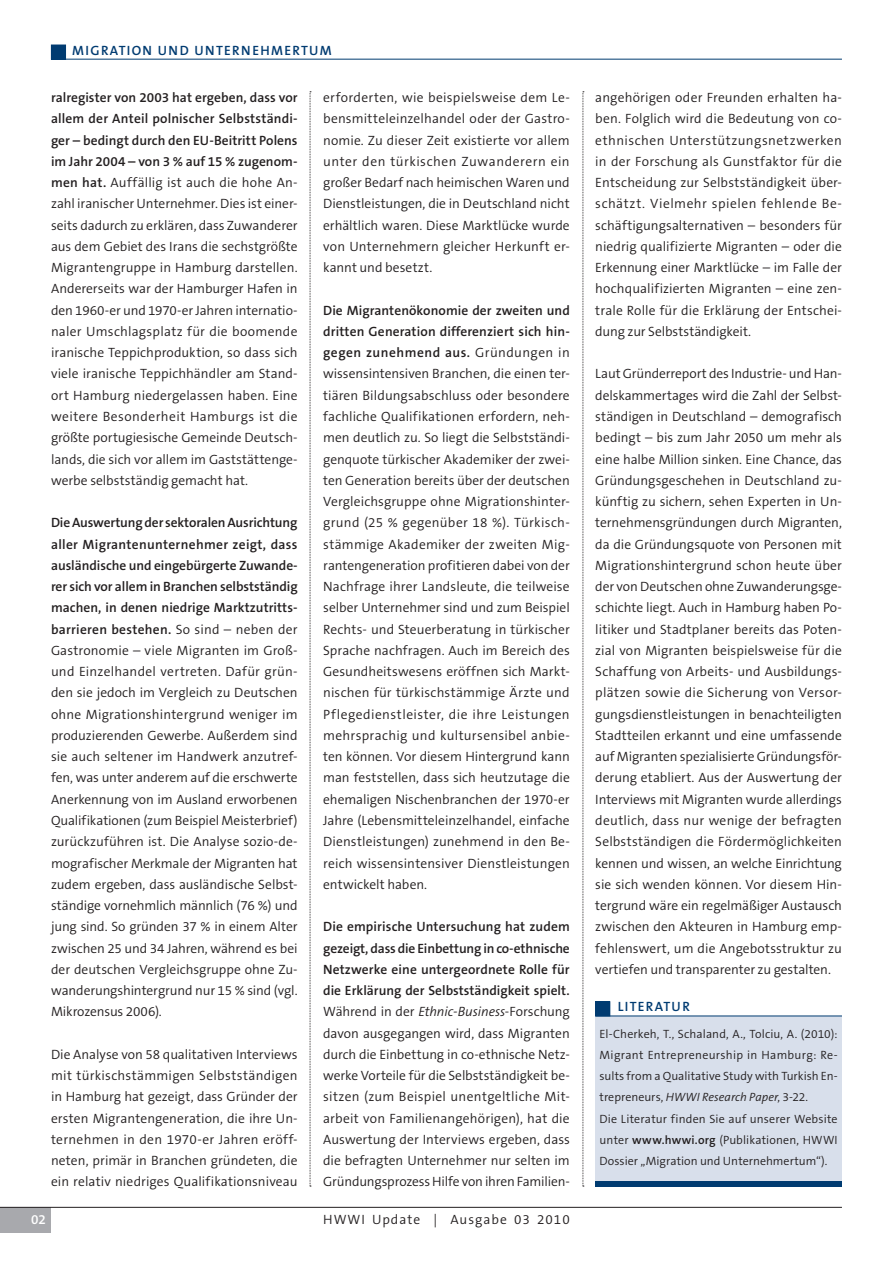
<style>
.page{position:relative;width:893px;height:1263px;background:#fff}
.page>*{position:absolute;margin:0;border:0;box-sizing:border-box;transform-origin:0 0}
.Fliesstext{font:300 13.5px/21.3px "The Sans B4";color:#231f20;text-align:justify}
.Themen{font:600 13.5px "The Sans B6";letter-spacing:.1em;color:#003b71}
.Fliesstext-2{font:300 13.5px "The Sans B4";letter-spacing:.075em;color:#231f20}
.t1{font:600 13.5px "The Sans B6";color:#fff}
.Fliesstext-3{font:300 12px/21.3px "The Sans B4";letter-spacing:.005em;color:#231f20;text-align:justify}
.s1{font-family:"The Sans B6";font-weight:600}
.s2{font-style:italic}
</style>
<div class="page">
<svg style="left:310px;top:91px;width:1px;height:1096px"></svg>
<div style="left:51px;top:45px;width:15px;height:14px;background:#003b71"></div>
<hr style="left:51px;top:59px;width:791px;height:1px;background:#003b71">
<div style="left:0;top:1208px;width:51px;height:25px;background:#a8a9ad"></div>
<hr style="left:0;top:1207px;width:842px;height:1px;background:#231f20">
<svg style="left:583px;top:91px;width:1px;height:1096px"></svg>
<div style="left:595px;top:1016px;width:247px;height:170px;background:#d8dfeb"></div>
<hr style="left:595px;top:1015px;width:247px;height:1px;background:#003b71">
<div style="left:596px;top:1002px;width:14px;height:14px;background:#003b71"></div>
<div style="left:595px;top:1001px;width:15px;height:15px;border:1px solid #003b71"></div>
<div style="left:595px;top:1180px;width:247px;height:6px;background:#003b71"></div>
<p class="Themen" style="left:72px;top:43px;width:261px">MIGRATION UND UNTERNEHMERTUM</p>
<p class="Fliesstext" style="left:51px;top:87px;width:248px"><span class="s1">ralregister von 2003 hat ergeben, dass vor allem der Anteil polnischer Selbstständi&shy;ger – bedingt durch den EU-Beitritt Polens im Jahr 2004 – von 3 % auf 15 % zugenom&shy;men hat.</span> Auffällig ist auch die hohe An&shy;zahl iranischer Unternehmer. Dies ist einer&shy;seits dadurch zu erklären, dass Zuwanderer aus dem Gebiet des Irans die sechstgrößte Migrantengruppe in Hamburg darstellen.<br>Andererseits war der Hamburger Hafen in den 1960-er und 1970-er Jahren internatio&shy;naler Umschlagsplatz für die boomende iranische Teppichproduktion, so dass sich viele iranische Teppichhändler am Stand&shy;ort Hamburg niedergelassen haben. Eine weitere Besonderheit Hamburgs ist die größte portugiesische Gemeinde Deutsch&shy;lands, die sich vor allem im Gaststättenge&shy;werbe selbstständig gemacht hat.</p>
<p class="Fliesstext" style="left:51px;top:512px;width:248px"><span class="s1">Die Auswertung der sektoralen Ausrichtung aller Migrantenunternehmer zeigt, dass ausländische und eingebürgerte Zuwande&shy;rer sich vor allem in Branchen selbstständig machen, in denen niedrige Marktzutritts&shy;barrieren bestehen.</span> So sind – neben der Gastronomie – viele Migranten im Groß&shy;und Einzelhandel vertreten. Dafür grün&shy;den sie jedoch im Vergleich zu Deutschen ohne Migrationshintergrund weniger im produzierenden Gewerbe. Außerdem sind sie auch seltener im Handwerk anzutref&shy;fen, was unter anderem auf die erschwerte Anerkennung von im Ausland erworbenen Qualifikationen (zum Beispiel Meisterbrief) zurückzuführen ist. Die Analyse sozio-de&shy;mografischer Merkmale der Migranten hat zudem ergeben, dass ausländische Selbst&shy;ständige vornehmlich männlich (76 %) und jung sind. So gründen 37 % in einem Alter zwischen 25 und 34 Jahren, während es bei der deutschen Vergleichsgruppe ohne Zu&shy;wanderungshintergrund nur 15 % sind (vgl.<br>Mikrozensus 2006).</p>
<p class="Fliesstext" style="left:51px;top:1044px;width:248px">Die Analyse von 58 qualitativen Interviews mit türkischstämmigen Selbstständigen in Hamburg hat gezeigt, dass Gründer der ersten Migrantengeneration, die ihre Un&shy;ternehmen in den 1970-er Jahren eröff&shy;neten, primär in Branchen gründeten, die ein relativ niedriges Qualifikationsniveau</p>
<p class="Fliesstext" style="left:323px;top:87px;width:248px">erforderten, wie beispielsweise dem Le&shy;bensmitteleinzelhandel oder der Gastro&shy;nomie. Zu dieser Zeit existierte vor allem unter den türkischen Zuwanderern ein großer Bedarf nach heimischen Waren und Dienstleistungen, die in Deutschland nicht erhältlich waren. Diese Marktlücke wurde von Unternehmern gleicher Herkunft er&shy;kannt und besetzt.</p>
<p class="Fliesstext" style="left:323px;top:300px;width:248px"><span class="s1">Die Migrantenökonomie der zweiten und dritten Generation differenziert sich hin&shy;gegen zunehmend aus.</span> Gründungen in wissensintensiven Branchen, die einen ter&shy;tiären Bildungsabschluss oder besondere fachliche Qualifikationen erfordern, neh&shy;men deutlich zu. So liegt die Selbstständi&shy;genquote türkischer Akademiker der zwei&shy;ten Generation bereits über der deutschen Vergleichsgruppe ohne Migrationshinter&shy;grund (25 % gegenüber 18 %). Türkisch&shy;stämmige Akademiker der zweiten Mig&shy;rantengeneration profitieren dabei von der Nachfrage ihrer Landsleute, die teilweise selber Unternehmer sind und zum Beispiel Rechts- und Steuerberatung in türkischer Sprache nachfragen. Auch im Bereich des Gesundheitswesens eröffnen sich Markt&shy;nischen für türkischstämmige Ärzte und Pflegedienstleister, die ihre Leistungen mehrsprachig und kultursensibel anbie&shy;ten können. Vor diesem Hintergrund kann man feststellen, dass sich heutzutage die ehemaligen Nischenbranchen der 1970-er Jahre (Lebensmitteleinzelhandel, einfache Dienstleistungen) zunehmend in den Be&shy;reich wissensintensiver Dienstleistungen entwickelt haben.</p>
<p class="Fliesstext" style="left:323px;top:916px;width:248px"><span class="s1">Die empirische Untersuchung hat zudem gezeigt, dass die Einbettung in co-ethnische Netzwerke eine untergeordnete Rolle für die Erklärung der Selbstständigkeit spielt.<br></span>Während in der <span class="s2">Ethnic-Business</span>-Forschung davon ausgegangen wird, dass Migranten durch die Einbettung in co-ethnische Netz&shy;werke Vorteile für die Selbstständigkeit be&shy;sitzen (zum Beispiel unentgeltliche Mit&shy;arbeit von Familienangehörigen), hat die Auswertung der Interviews ergeben, dass die befragten Unternehmer nur selten im Gründungsprozess Hilfe von ihren Familien-</p>
<p class="t1" style="left:31px;top:1212px;width:16px">02</p>
<p class="Fliesstext-2" style="left:323px;top:1212px;width:248px">HWWI Update | Ausgabe 03 2010</p>
<p class="Fliesstext" style="left:595px;top:87px;width:248px">angehörigen oder Freunden erhalten ha&shy;ben. Folglich wird die Bedeutung von co&shy;ethnischen Unterstützungsnetzwerken in der Forschung als Gunstfaktor für die Entscheidung zur Selbstständigkeit über&shy;schätzt. Vielmehr spielen fehlende Be&shy;schäftigungsalternativen – besonders für niedrig qualifizierte Migranten – oder die Erkennung einer Marktlücke – im Falle der hochqualifizierten Migranten – eine zen&shy;trale Rolle für die Erklärung der Entschei&shy;dung zur Selbstständigkeit.</p>
<p class="Fliesstext" style="left:595px;top:364px;width:248px">Laut Gründerreport des Industrie- und Han&shy;delskammertages wird die Zahl der Selbst&shy;ständigen in Deutschland – demografisch bedingt – bis zum Jahr 2050 um mehr als eine halbe Million sinken. Eine Chance, das Gründungsgeschehen in Deutschland zu&shy;künftig zu sichern, sehen Experten in Un&shy;ternehmensgründungen durch Migranten, da die Gründungsquote von Personen mit Migrationshintergrund schon heute über der von Deutschen ohne Zuwanderungsge&shy;schichte liegt. Auch in Hamburg haben Po&shy;litiker und Stadtplaner bereits das Poten&shy;zial von Migranten beispielsweise für die Schaffung von Arbeits- und Ausbildungs&shy;plätzen sowie die Sicherung von Versor&shy;gungsdienstleistungen in benachteiligten Stadtteilen erkannt und eine umfassende auf Migranten spezialisierte Gründungsför&shy;derung etabliert. Aus der Auswertung der Interviews mit Migranten wurde allerdings deutlich, dass nur wenige der befragten Selbstständigen die Fördermöglichkeiten kennen und wissen, an welche Einrichtung sie sich wenden können. Vor diesem Hin&shy;tergrund wäre ein regelmäßiger Austausch zwischen den Akteuren in Hamburg emp&shy;fehlenswert, um die Angebotsstruktur zu vertiefen und transparenter zu gestalten.</p>
<p class="Themen" style="left:618px;top:999px;width:74px">LITERATUR</p>
<p class="Fliesstext-3" style="left:600px;top:1023px;width:240px">El-Cherkeh, T., Schaland, A., Tolciu, A. (2010):<br>Migrant Entrepreneurship in Hamburg: Re&shy;sults from a Qualitative Study with Turkish En&shy;trepreneurs, <span class="s2">HWWI Research Paper</span>, 3-22.</p>
<p class="Fliesstext-3" style="left:600px;top:1108px;width:240px">Die Literatur finden Sie auf unserer Website unter <span class="s1">www.hwwi.org</span> (Publikationen, HWWI Dossier „Migration und Unternehmertum“).</p>
</div>
